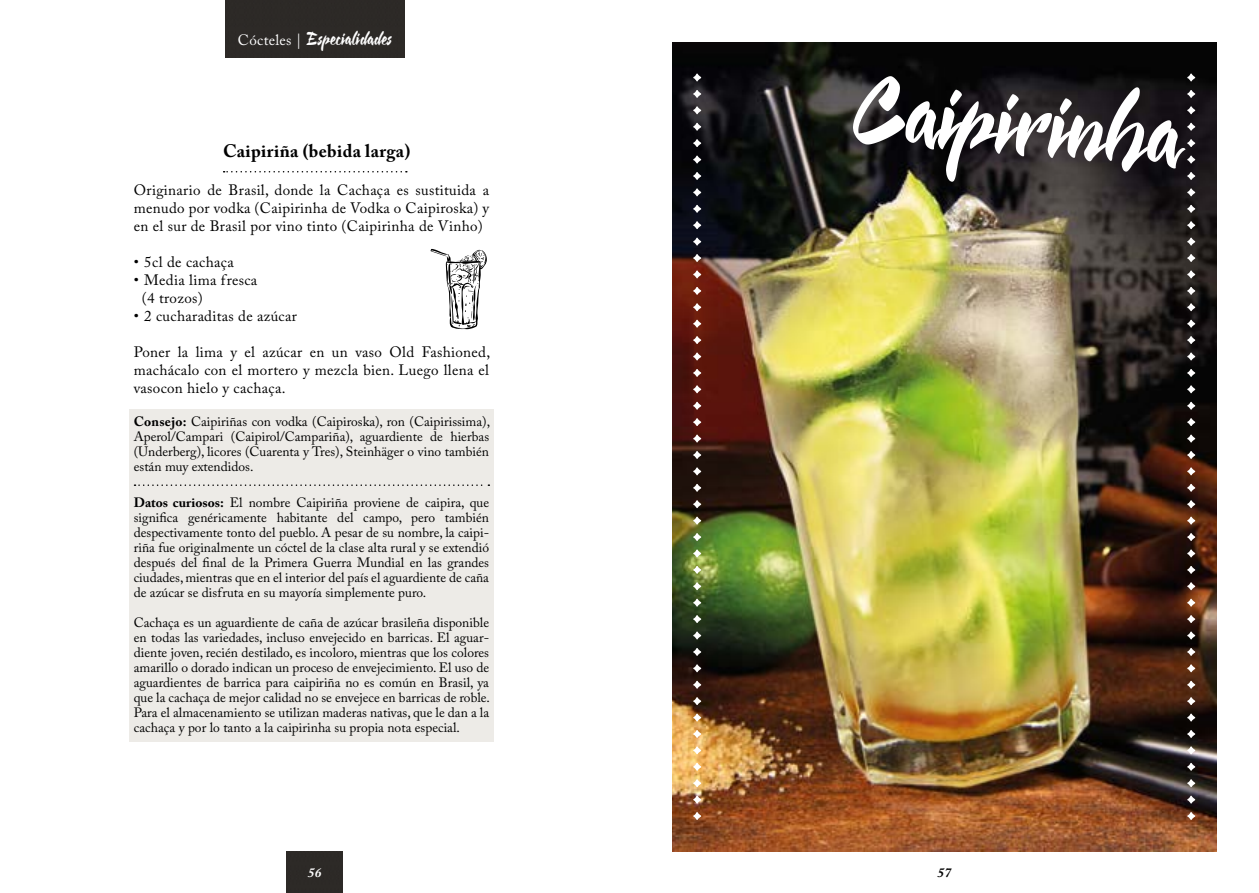
<style>
.page{position:relative;width:1259px;height:893px;background:#fff}
.page>*{position:absolute;margin:0;border:0;box-sizing:border-box;transform-origin:0 0}
.t1{font:102.6px "Cienfuegos";color:#fff}
.t2{font:19.5px "Cienfuegos";letter-spacing:.02em;color:#fff}
.t3{font:700 18px "Adobe Caslon Pro";letter-spacing:.02em;color:#000}
.t4{font:15px/18px "Adobe Caslon Pro";letter-spacing:.02em;color:#000;text-align:justify}
.t5{font:13.5px/15px "Adobe Caslon Pro";color:#000;text-align:justify}
.t6{font:italic 700 13.5px "Adobe Caslon Pro";color:#fff}
.t7{font:italic 700 13.5px "Adobe Caslon Pro";color:#000}
.s1{font-family:"Adobe Caslon Pro";font-size:15px}
.s2{font-weight:700}
</style>
<div class="page">
<div style="left:287px;top:851px;width:55px;height:42px;background:#2d2927"></div>
<div style="left:225px;top:0;width:180px;height:58px;background:#2c2927"></div>
<div style="left:129px;top:409px;width:365px;height:333px;background:#edebe7"></div>
<img style="left:672px;top:43px;width:544px;height:808px">
<svg style="left:430px;top:249px;width:57px;height:80px"></svg>
<svg style="left:693px;top:550px;width:8px;height:7px"></svg>
<svg style="left:693px;top:533px;width:8px;height:8px"></svg>
<svg style="left:693px;top:517px;width:8px;height:7px"></svg>
<svg style="left:693px;top:500px;width:8px;height:8px"></svg>
<svg style="left:693px;top:484px;width:8px;height:8px"></svg>
<svg style="left:693px;top:467px;width:8px;height:8px"></svg>
<svg style="left:693px;top:451px;width:8px;height:8px"></svg>
<svg style="left:693px;top:435px;width:8px;height:7px"></svg>
<svg style="left:693px;top:418px;width:8px;height:8px"></svg>
<svg style="left:693px;top:402px;width:8px;height:8px"></svg>
<svg style="left:693px;top:385px;width:8px;height:8px"></svg>
<svg style="left:693px;top:369px;width:8px;height:8px"></svg>
<svg style="left:693px;top:353px;width:8px;height:7px"></svg>
<svg style="left:693px;top:336px;width:8px;height:8px"></svg>
<svg style="left:693px;top:320px;width:8px;height:8px"></svg>
<svg style="left:693px;top:303px;width:8px;height:8px"></svg>
<svg style="left:693px;top:287px;width:8px;height:8px"></svg>
<svg style="left:693px;top:271px;width:8px;height:7px"></svg>
<svg style="left:693px;top:254px;width:8px;height:8px"></svg>
<svg style="left:693px;top:238px;width:8px;height:7px"></svg>
<svg style="left:693px;top:221px;width:8px;height:8px"></svg>
<svg style="left:693px;top:205px;width:8px;height:8px"></svg>
<svg style="left:693px;top:188px;width:8px;height:8px"></svg>
<svg style="left:693px;top:172px;width:8px;height:8px"></svg>
<svg style="left:693px;top:156px;width:8px;height:7px"></svg>
<svg style="left:693px;top:139px;width:8px;height:8px"></svg>
<svg style="left:693px;top:123px;width:8px;height:8px"></svg>
<svg style="left:693px;top:106px;width:8px;height:8px"></svg>
<svg style="left:693px;top:90px;width:8px;height:8px"></svg>
<svg style="left:693px;top:74px;width:8px;height:7px"></svg>
<svg style="left:693px;top:566px;width:8px;height:8px"></svg>
<svg style="left:693px;top:582px;width:8px;height:8px"></svg>
<svg style="left:693px;top:599px;width:8px;height:8px"></svg>
<svg style="left:693px;top:615px;width:8px;height:8px"></svg>
<svg style="left:693px;top:632px;width:8px;height:7px"></svg>
<svg style="left:693px;top:648px;width:8px;height:8px"></svg>
<svg style="left:693px;top:664px;width:8px;height:8px"></svg>
<svg style="left:693px;top:681px;width:8px;height:8px"></svg>
<svg style="left:693px;top:697px;width:8px;height:8px"></svg>
<svg style="left:693px;top:714px;width:8px;height:7px"></svg>
<svg style="left:693px;top:730px;width:8px;height:8px"></svg>
<svg style="left:693px;top:746px;width:8px;height:8px"></svg>
<svg style="left:693px;top:763px;width:8px;height:8px"></svg>
<svg style="left:693px;top:779px;width:8px;height:8px"></svg>
<svg style="left:693px;top:796px;width:8px;height:7px"></svg>
<svg style="left:693px;top:812px;width:8px;height:8px"></svg>
<svg style="left:1187px;top:550px;width:8px;height:7px"></svg>
<svg style="left:1187px;top:533px;width:8px;height:8px"></svg>
<svg style="left:1187px;top:517px;width:8px;height:7px"></svg>
<svg style="left:1187px;top:500px;width:8px;height:8px"></svg>
<svg style="left:1187px;top:484px;width:8px;height:8px"></svg>
<svg style="left:1187px;top:467px;width:8px;height:8px"></svg>
<svg style="left:1187px;top:451px;width:8px;height:8px"></svg>
<svg style="left:1187px;top:435px;width:8px;height:7px"></svg>
<svg style="left:1187px;top:418px;width:8px;height:8px"></svg>
<svg style="left:1187px;top:402px;width:8px;height:8px"></svg>
<svg style="left:1187px;top:385px;width:8px;height:8px"></svg>
<svg style="left:1187px;top:369px;width:8px;height:8px"></svg>
<svg style="left:1187px;top:353px;width:8px;height:7px"></svg>
<svg style="left:1187px;top:336px;width:8px;height:8px"></svg>
<svg style="left:1187px;top:320px;width:8px;height:8px"></svg>
<svg style="left:1187px;top:303px;width:8px;height:8px"></svg>
<svg style="left:1187px;top:287px;width:8px;height:8px"></svg>
<svg style="left:1187px;top:271px;width:8px;height:7px"></svg>
<svg style="left:1187px;top:254px;width:8px;height:8px"></svg>
<svg style="left:1187px;top:238px;width:8px;height:7px"></svg>
<svg style="left:1187px;top:221px;width:8px;height:8px"></svg>
<svg style="left:1187px;top:205px;width:8px;height:8px"></svg>
<svg style="left:1187px;top:188px;width:8px;height:8px"></svg>
<svg style="left:1187px;top:172px;width:8px;height:8px"></svg>
<svg style="left:1187px;top:156px;width:8px;height:7px"></svg>
<svg style="left:1187px;top:139px;width:8px;height:8px"></svg>
<svg style="left:1187px;top:123px;width:8px;height:8px"></svg>
<svg style="left:1187px;top:106px;width:8px;height:8px"></svg>
<svg style="left:1187px;top:90px;width:8px;height:8px"></svg>
<svg style="left:1187px;top:74px;width:8px;height:7px"></svg>
<svg style="left:1187px;top:566px;width:8px;height:8px"></svg>
<svg style="left:1187px;top:582px;width:8px;height:8px"></svg>
<svg style="left:1187px;top:599px;width:8px;height:8px"></svg>
<svg style="left:1187px;top:615px;width:8px;height:8px"></svg>
<svg style="left:1187px;top:632px;width:8px;height:7px"></svg>
<svg style="left:1187px;top:648px;width:8px;height:8px"></svg>
<svg style="left:1187px;top:664px;width:8px;height:8px"></svg>
<svg style="left:1187px;top:681px;width:8px;height:8px"></svg>
<svg style="left:1187px;top:697px;width:8px;height:8px"></svg>
<svg style="left:1187px;top:714px;width:8px;height:7px"></svg>
<svg style="left:1187px;top:730px;width:8px;height:8px"></svg>
<svg style="left:1187px;top:746px;width:8px;height:8px"></svg>
<svg style="left:1187px;top:763px;width:8px;height:8px"></svg>
<svg style="left:1187px;top:779px;width:8px;height:8px"></svg>
<svg style="left:1187px;top:796px;width:8px;height:7px"></svg>
<svg style="left:1187px;top:812px;width:8px;height:8px"></svg>
<svg style="left:134px;top:484px;width:355px;height:2px"></svg>
<svg style="left:224px;top:171px;width:183px;height:1px"></svg>
<h2 class="t2" style="left:238px;top:28px;width:155px"><span class="s1">Cócteles |</span> Especialidades</h2>
<h3 class="t3" style="left:223px;top:141px;width:189px">Caipiriña (bebida larga)</h3>
<p class="t4" style="left:134px;top:181px;width:357px">Originario de Brasil, donde la Cachaça es sustituida a menudo por vodka (Caipirinha de Vodka o Caipiroska) y en el sur de Brasil por vino tinto (Caipirinha de Vinho)</p>
<p class="t4" style="left:134px;top:253px;width:102px">• 5cl de cachaça</p>
<p class="t4" style="left:142px;top:271px;width:117px;text-indent:-8px">• Media lima fresca (4 trozos)</p>
<p class="t4" style="left:134px;top:307px;width:165px">• 2 cucharaditas de azúcar</p>
<p class="t4" style="left:134px;top:343px;width:358px">Poner la lima y el azúcar en un vaso Old Fashioned, machácalo con el mortero y mezcla bien. Luego llena el vasocon hielo y cachaça.</p>
<p class="t5" style="left:134px;top:414px;width:358px"><span class="s2">Consejo:</span> Caipiriñas con vodka (Caipiroska), ron (Caipirissima), Aperol/Campari (Caipirol/Campariña), aguardiente de hierbas (Underberg), licores (Cuarenta y Tres), Steinhäger o vino también están muy extendidos.</p>
<p class="t5" style="left:134px;top:495px;width:357px"><span class="s2">Datos curiosos:</span> El nombre Caipiriña proviene de caipira, que significa genéricamente habitante del campo, pero también despectivamente tonto del pueblo. A pesar de su nombre, la caipi&shy;riña fue originalmente un cóctel de la clase alta rural y se extendió después del final de la Primera Guerra Mundial en las grandes ciudades, mientras que en el interior del país el aguardiente de caña de azúcar se disfruta en su mayoría simplemente puro.</p>
<p class="t5" style="left:134px;top:615px;width:358px">Cachaça es un aguardiente de caña de azúcar brasileña disponible en todas las variedades, incluso envejecido en barricas. El aguar&shy;diente joven, recién destilado, es incoloro, mientras que los colores amarillo o dorado indican un proceso de envejecimiento. El uso de aguardientes de barrica para caipiriña no es común en Brasil, ya que la cachaça de mejor calidad no se envejece en barricas de roble.<br>Para el almacenamiento se utilizan maderas nativas, que le dan a la cachaça y por lo tanto a la caipirinha su propia nota especial.</p>
<h1 class="t1" style="left:860px;top:49px;width:328px;rotate:5deg">Caipirinha</h1>
<p class="t6" style="left:308px;top:864px;width:15px">56</p>
<p class="t7" style="left:937px;top:864px;width:15px">57</p>
</div>
